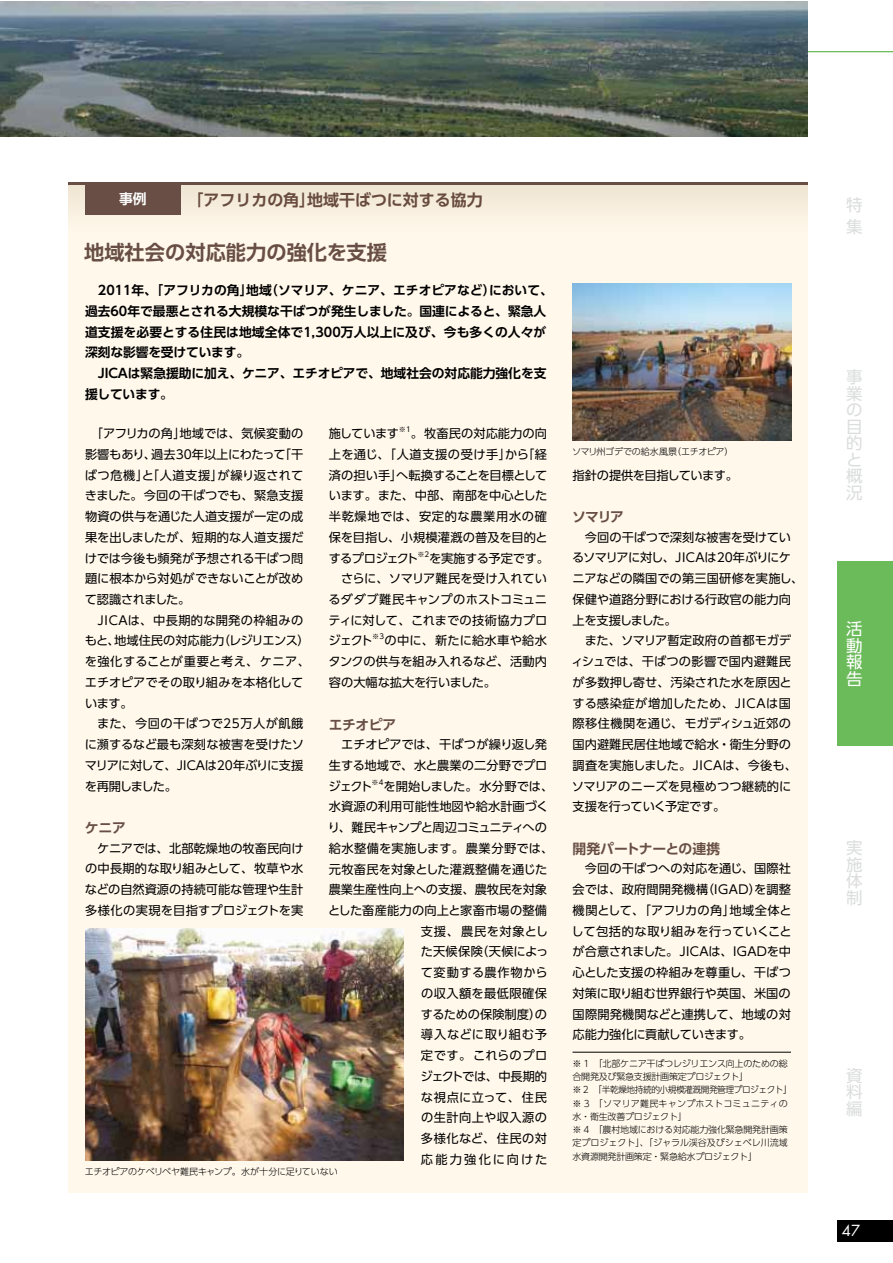
<style>
.page{position:relative;width:893px;height:1263px;background:#fff}
.page>*{position:absolute;margin:0;border:0;box-sizing:border-box;transform-origin:0 0}
.t1{font:700 20.25px "UD Shin Go Pro De";color:#684e44}
.t2{font:16.5px/16.5px "UD Shin Go Pro";color:#dcdddd;text-align:justify}
.t3{font:16.5px/16.5px "UD Shin Go Pro";color:#fff;text-align:justify}
.t4{font:700 15.9px "UD Shin Go Pro De";color:#684e44}
.t5{font:14.85px "Futura Std";color:#fff}
.t6{font:700 13.8px "UD Shin Go Pro De";letter-spacing:-.02em;color:#684e44}
.t7{font:700 13.8px "UD Shin Go Pro De";color:#fff}
.t8{font:700 12.75px/20.7px "UD Shin Go Pro De";color:#000}
.t9{font:12.15px/20.7px "UD Shin Go Pro";color:#000;text-align:justify}
.t10{font:12.15px "UD Shin Go Pro";letter-spacing:.04em;color:#000}
.t11{font:12.15px "UD Shin Go Pro";letter-spacing:.03em;color:#000}
.t12{font:12.15px "UD Shin Go Pro";letter-spacing:-.06em;color:#000}
.t13{font:12.15px "UD Shin Go Pro";letter-spacing:-.03em;color:#000}
.t14{font:12.15px "UD Shin Go Pro";letter-spacing:-.065em;color:#000}
.t15{font:12.15px "UD Shin Go Pro";letter-spacing:.05em;color:#000}
.t16{font:12.15px "UD Shin Go Pro";letter-spacing:.045em;color:#000}
.t17{font:12.15px "UD Shin Go Pro";letter-spacing:.035em;color:#000}
.t18{font:12.15px "UD Shin Go Pro";letter-spacing:.17em;color:#000}
.t19{font:300 9px/13.4px "UD Shin Go Pro";letter-spacing:-.025em;color:#000}
.t20{font:7.2px "UD Shin Go Pro";color:#000}
</style>
<div class="page">
<hr style="left:0;top:51px;width:892px;height:1px;background:#6cbb5a">
<img style="left:0;top:1px;width:808px;height:135px">
<div style="left:68px;top:183px;width:740px;height:1010px;background:#fff8eb"></div>
<hr style="left:573px;top:1052px;width:218px;height:1px;background:#000">
<div style="left:68px;top:183px;width:740px;height:51px;background:#f8efdf"></div>
<hr style="left:68px;top:183px;width:740px;height:2px;background:#684e44">
<div style="left:85px;top:183px;width:96px;height:32px;background:#684e44"></div>
<img style="left:573px;top:284px;width:218px;height:157px">
<img style="left:85px;top:928px;width:319px;height:232px">
<div style="left:838px;top:561px;width:54px;height:185px;background:#6cbb5a"></div>
<div style="left:838px;top:1220px;width:54px;height:22px;background:#000"></div>
<p class="t7" style="left:119px;top:188px;width:29px">事例</p>
<h3 class="t4" style="left:188px;top:187px;width:296px">「アフリカの角」地域干ばつに対する協力</h3>
<h1 class="t1" style="left:84px;top:235px;width:304px">地域社会の対応能力の強化を支援</h1>
<p class="t8" style="left:85px;top:279px;width:469px">　2011年、「アフリカの角」地域（ソマリア、ケニア、エチオピアなど）において、過去60年で最悪とされる大規模な干ばつが発生しました。国連によると、緊急人道支援を必要とする住民は地域全体で1,300万人以上に及び、今も多くの人々が深刻な影響を受けています。<br>　JICAは緊急援助に加え、ケニア、エチオピアで、地域社会の対応能力強化を支援しています。</p>
<p class="t9" style="left:329px;top:423px;width:72px">施しています</p>
<p class="t20" style="left:399px;top:424px;width:13px">※1</p>
<p class="t9" style="left:85px;top:423px;width:227px;text-align:left">　「アフリカの角」地域では、気候変動の影響もあり、過去30年以上にわたって「干ばつ危機」と「人道支援」が繰り返されてきました。今回の干ばつでも、緊急支援物資の供与を通じた人道支援が一定の成果を出しましたが、短期的な人道支援だけでは今後も頻発が予想される干ばつ問題に根本から対処ができないことが改めて認識されました。<br>　JICAは、中長期的な開発の枠組みのもと、地域住民の対応能力（レジリエンス）を強化することが重要と考え、ケニア、エチオピアでその取り組みを本格化しています。<br>　また、今回の干ばつで25万人が飢餓に瀕するなど最も深刻な被害を受けたソマリアに対して、JICAは20年ぶりに支援を再開しました。</p>
<p class="t6" style="left:85px;top:817px;width:43px">ケニア</p>
<p class="t9" style="left:85px;top:837px;width:220px">　ケニアでは、北部乾燥地の牧畜民向けの中長期的な取り組みとして、牧草や水などの自然資源の持続可能な管理や生計多様化の実現を目指すプロジェクトを実</p>
<p class="t9" style="left:329px;top:423px;width:221px;text-indent:82px">。牧畜民の対応能力の向上を通じ、「人道支援の受け手」から「経済の担い手」へ転換することを目標としています。また、中部、南部を中心とした半乾燥地では、安定的な農業用水の確保を目指し、小規模灌漑の普及を目的とするプロジェクト</p>
<p class="t20" style="left:417px;top:548px;width:13px">※2</p>
<p class="t9" style="left:328px;top:547px;width:222px;text-align:left;text-indent:101px">を実施する予定です。　さらに、ソマリア難民を受け入れているダダブ難民キャンプのホストコミュニティに対して、これまでの技術協力プロジェクト</p>
<p class="t20" style="left:372px;top:631px;width:14px">※3</p>
<p class="t9" style="left:329px;top:630px;width:220px;text-indent:56px">の中に、新たに給水車や給水タンクの供与を組み入れるなど、活動内容の大幅な拡大を行いました。</p>
<p class="t6" style="left:329px;top:713px;width:69px">エチオピア</p>
<p class="t9" style="left:328px;top:734px;width:220px">　エチオピアでは、干ばつが繰り返し発生する地域で、水と農業の二分野でプロジェクト</p>
<p class="t20" style="left:371px;top:776px;width:13px">※4</p>
<p class="t9" style="left:384px;top:775px;width:171px">を開始しました。水分野では、</p>
<p class="t9" style="left:329px;top:796px;width:221px">水資源の利用可能性地図や給水計画づく</p>
<p class="t12" style="left:328px;top:817px;width:221px">り、難民キャンプと周辺コミュニティへの</p>
<p class="t11" style="left:329px;top:838px;width:226px">給水整備を実施します。農業分野では、</p>
<p class="t9" style="left:329px;top:858px;width:220px">元牧畜民を対象とした灌漑整備を通じた</p>
<p class="t9" style="left:329px;top:879px;width:220px">農業生産性向上への支援、農牧民を対象</p>
<p class="t9" style="left:328px;top:900px;width:221px">とした畜産能力の向上と家畜市場の整備</p>
<p class="t10" style="left:421px;top:921px;width:128px">支援、農民を対象とし</p>
<p class="t9" style="left:421px;top:941px;width:129px">た天候保険（天候によっ</p>
<p class="t15" style="left:421px;top:963px;width:128px">て変動する農作物から</p>
<p class="t10" style="left:421px;top:983px;width:128px">の収入額を最低限確保</p>
<p class="t9" style="left:421px;top:1003px;width:128px">するための保険制度）の</p>
<p class="t16" style="left:421px;top:1025px;width:128px">導入などに取り組む予</p>
<p class="t17" style="left:421px;top:1046px;width:128px">定です。これらのプロ</p>
<p class="t14" style="left:421px;top:1066px;width:128px">ジェクトでは、中長期的</p>
<p class="t11" style="left:421px;top:1087px;width:128px">な視点に立って、住民</p>
<p class="t10" style="left:421px;top:1108px;width:128px">の生計向上や収入源の</p>
<p class="t10" style="left:421px;top:1128px;width:128px">多様化など、住民の対</p>
<p class="t18" style="left:421px;top:1149px;width:128px">応能力強化に向けた</p>
<p class="t19" style="left:85px;top:1164px;width:254px">エチオピアのケベリベヤ難民キャンプ。水が十分に足りていない</p>
<p class="t19" style="left:572px;top:444px;width:163px">ソマリ州ゴデでの給水風景（エチオピア）</p>
<p class="t13" style="left:573px;top:465px;width:167px">指針の提供を目指しています。</p>
<p class="t6" style="left:572px;top:506px;width:54px">ソマリア</p>
<p class="t9" style="left:571px;top:526px;width:233px;text-align:left">　今回の干ばつで深刻な被害を受けているソマリアに対し、JICAは20年ぶりにケニアなどの隣国での第三国研修を実施し、保健や道路分野における行政官の能力向上を支援しました。<br>　また、ソマリア暫定政府の首都モガディシュでは、干ばつの影響で国内避難民が多数押し寄せ、汚染された水を原因とする感染症が増加したため、JICAは国際移住機関を通じ、モガディシュ近郊の国内避難民居住地域で給水・衛生分野の調査を実施しました。JICAは、今後も、ソマリアのニーズを見極めつつ継続的に支援を行っていく予定です。</p>
<p class="t6" style="left:573px;top:838px;width:149px">開発パートナーとの連携</p>
<p class="t9" style="left:571px;top:858px;width:222px">　今回の干ばつへの対応を通じ、国際社会では、政府間開発機構（IGAD）を調整機関として、「アフリカの角」地域全体として包括的な取り組みを行っていくことが合意されました。JICAは、IGADを中心とした支援の枠組みを尊重し、干ばつ対策に取り組む世界銀行や英国、米国の国際開発機関などと連携して、地域の対応能力強化に貢献していきます。</p>
<p class="t19" style="left:572px;top:1056px;width:221px">※ 1　「北部ケニア干ばつレジリエンス向上のための総合開発及び緊急支援計画策定プロジェクト」<br>※ 2　「半乾燥地持続的小規模灌漑開発管理プロジェクト」※ 3　「ソマリア難民キャンプホストコミュニティの水・衛生改善プロジェクト」<br>※ 4　「農村地域における対応能力強化緊急開発計画策定プロジェクト」、「ジャラル渓谷及びシェベレ川流域水資源開発計画策定・緊急給水プロジェクト」</p>
<h2 class="t2" style="left:846px;top:193px;width:18px;line-height:21.9px">特集</h2>
<h2 class="t2" style="left:846px;top:368px;width:18px">事業の目的と概況</h2>
<h2 class="t3" style="left:846px;top:620px;width:18px">活動報告</h2>
<h2 class="t2" style="left:846px;top:839px;width:18px">実施体制</h2>
<h2 class="t2" style="left:846px;top:1066px;width:18px">資料編</h2>
<p class="t5" style="left:842px;top:1221px;width:20px">47</p>
</div>
